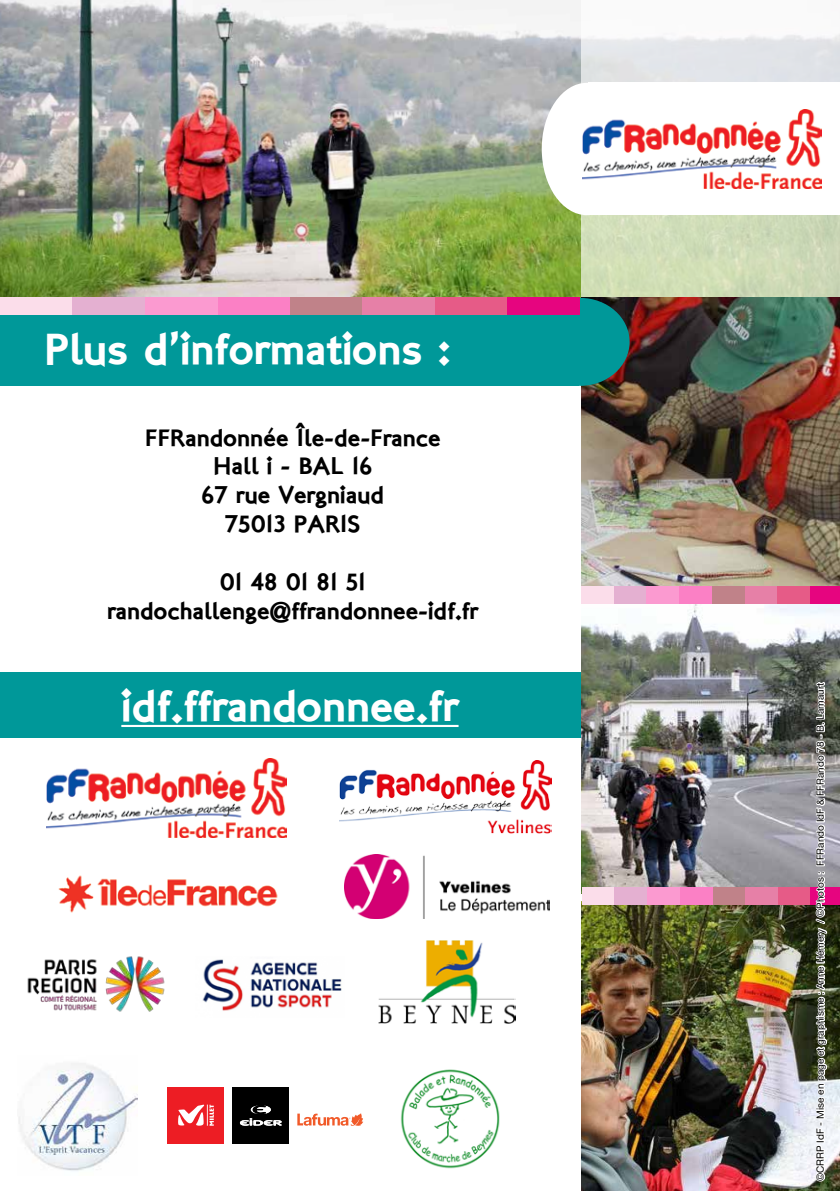
<style>
.page{position:relative;width:840px;height:1191px;background:#fff}
.page>*{position:absolute;margin:0;border:0;box-sizing:border-box;transform-origin:0 0}
.t1{font:44px "London Two";color:#fff}
.t2{font:24px/28.8px "London Two";color:#000;text-align:center}
.t3{font:10px "Alte Haas Grotesk";color:#000}
</style>
<div class="page">
<div style="left:0;top:672px;width:597px;height:66px;background:#009899"></div>
<img style="left:0;top:0;width:581px;height:298px">
<svg style="left:581px;top:34px;width:258px;height:264px;fill:#d3e0bb"></svg>
<div style="left:588px;top:83px;width:251px;height:132px;background:#fff"></div>
<div style="left:541px;top:83px;width:91px;height:132px;background:#fff;border-radius:50%"></div>
<img style="left:582px;top:110px;width:239px;height:78px">
<img style="left:581px;top:298px;width:258px;height:589px">
<div style="left:0;top:298px;width:578px;height:88px;background:#009899"></div>
<div style="left:530px;top:298px;width:99px;height:88px;background:#009899;border-radius:50%"></div>
<hr style="left:121px;top:725px;width:337px;height:2px;background:#fff">
<img style="left:581px;top:905px;width:258px;height:286px">
<img style="left:202px;top:959px;width:140px;height:52px">
<img style="left:58px;top:875px;width:220px;height:38px">
<img style="left:339px;top:761px;width:212px;height:73px">
<img style="left:46px;top:759px;width:240px;height:78px">
<img style="left:400px;top:1069px;width:100px;height:100px">
<img style="left:379px;top:940px;width:136px;height:83px">
<img style="left:18px;top:1063px;width:120px;height:108px">
<img style="left:344px;top:854px;width:205px;height:64px">
<img style="left:27px;top:956px;width:138px;height:56px">
<div style="left:167px;top:1086px;width:57px;height:57px;background:#ed1d24"></div>
<svg style="left:178px;top:1104px;width:36px;height:21px"></svg>
<div style="left:232px;top:1087px;width:57px;height:56px;background:#000"></div>
<svg style="left:240px;top:1105px;width:41px;height:20px"></svg>
<svg style="left:297px;top:1113px;width:66px;height:13px"></svg>
<div style="left:217px;top:298px;width:73px;height:17px;background:#fb80c5"></div>
<div style="left:290px;top:298px;width:72px;height:17px;background:#c08289"></div>
<div style="left:362px;top:298px;width:73px;height:17px;background:#e680a7"></div>
<div style="left:435px;top:298px;width:72px;height:17px;background:#e65b87"></div>
<div style="left:507px;top:298px;width:72px;height:17px;background:#e6057f"></div>
<div style="left:0;top:298px;width:72px;height:17px;background:#fbddea"></div>
<div style="left:72px;top:298px;width:73px;height:17px;background:#e4b0d1"></div>
<div style="left:145px;top:298px;width:72px;height:17px;background:#fb9ad0"></div>
<div style="left:679px;top:586px;width:32px;height:17px;background:#fb80c5"></div>
<div style="left:711px;top:586px;width:33px;height:17px;background:#c08289"></div>
<div style="left:744px;top:586px;width:33px;height:17px;background:#e680a7"></div>
<div style="left:777px;top:586px;width:32px;height:17px;background:#e65b87"></div>
<div style="left:809px;top:586px;width:30px;height:17px;background:#e6057f"></div>
<div style="left:581px;top:586px;width:32px;height:17px;background:#fbddea"></div>
<div style="left:613px;top:586px;width:33px;height:17px;background:#e4b0d1"></div>
<div style="left:646px;top:586px;width:33px;height:17px;background:#fb9ad0"></div>
<div style="left:679px;top:887px;width:33px;height:18px;background:#fb80c5"></div>
<div style="left:712px;top:887px;width:33px;height:18px;background:#c08289"></div>
<div style="left:745px;top:887px;width:32px;height:18px;background:#e680a7"></div>
<div style="left:777px;top:887px;width:33px;height:18px;background:#e65b87"></div>
<div style="left:810px;top:887px;width:29px;height:18px;background:#e6057f"></div>
<div style="left:581px;top:887px;width:33px;height:18px;background:#fbddea"></div>
<div style="left:614px;top:887px;width:33px;height:18px;background:#e4b0d1"></div>
<div style="left:647px;top:887px;width:32px;height:18px;background:#fb9ad0"></div>
<img style="left:813px;top:680px;width:15px;height:508px">
<h1 class="t1" style="left:44px;top:320px;width:408px">Plus d’informations :</h1>
<p class="t2" style="left:145px;top:423px;width:297px">FFRandonnée Île-de-France<br>Hall i - BAL 16<br>67 rue Vergniaud<br>75013 PARIS</p>
<p class="t2" style="left:107px;top:567px;width:372px">01 48 01 81 51 randochallenge@ffrandonnee-idf.fr</p>
<h1 class="t1" style="left:121px;top:677px;width:338px">idf.ffrandonnee.fr</h1>
<p class="t3" style="left:814px;top:1180px;width:499px;rotate:-90deg">©CRRP IdF - Mise en page et graphisme : Anne Hémery / ©Photos : FFRando IdF &amp; FFRando 78 - B. Lamaurt</p>
</div>
